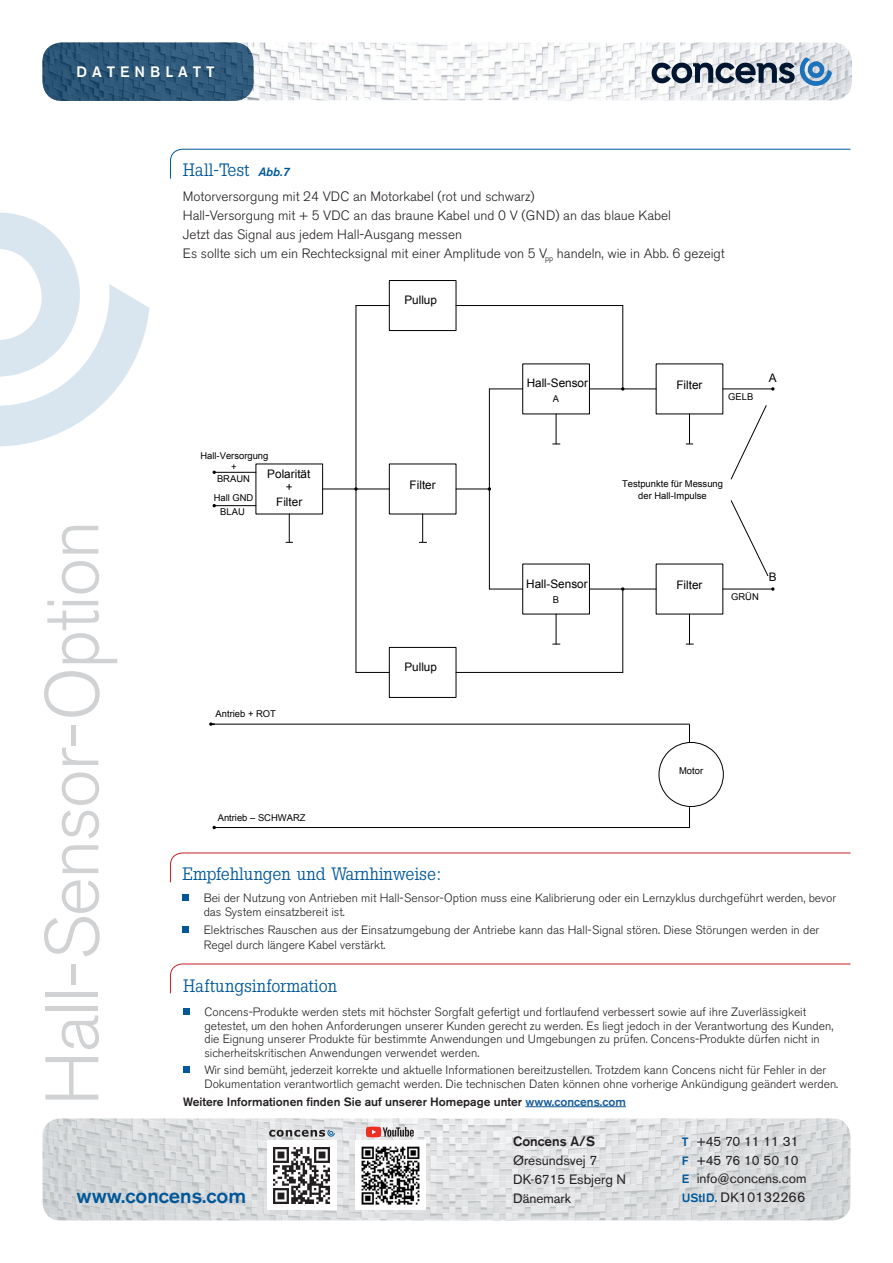
<style>
.page{position:relative;width:893px;height:1263px;background:#fff}
.page>*{position:absolute;margin:0;border:0;box-sizing:border-box;transform-origin:0 0}
.t1{font:300 75px "Akzidenz Grotesk BE";letter-spacing:-.02em;color:#d1d2d4}
.t2{font:500 20.25px "Akzidenz Grotesk BE";color:#015899}
.t3{font:18px "Slab Tall X";color:#015899}
.t4{font:500 15px "Akzidenz Grotesk BE";color:#fff}
.t5{font:14.25px "Akzidenz Grotesk BE";color:#231f20}
.t6{font:300 13.5px "Akzidenz Grotesk BE";color:#231f20}
.t7{font:13.5px "Akzidenz Grotesk BE";color:#231f20}
.t8{font:500 13.5px "Akzidenz Grotesk BE";color:#231f20}
.t9{font:300 12px/13.5px "Akzidenz Grotesk BE";color:#231f20}
.t10{font:500 12px "Akzidenz Grotesk BE";color:#231f20}
.t11{font:11.7px/13.2px "Arial";color:#000;text-align:center}
.t12{font:11.7px "Arial";color:#000}
.t13{font:9.45px/11.4px "Arial";color:#000;text-align:center}
.t14{font:9.45px "Arial";color:#000}
.s1{font-family:"Akzidenz Grotesk BE";font-weight:500;font-style:italic;font-size:12px}
.s2{font-style:inherit}
.s3{color:#175d9e}
.s4{font-weight:500;font-size:12px;color:#015899}
.s5{font-size:13.5px}
</style>
<div class="page">
<div style="left:389px;top:280px;width:67px;height:51px;background:#fff;border:1px solid #000"></div>
<div style="left:389px;top:647px;width:67px;height:50px;background:#fff;border:1px solid #000"></div>
<hr style="left:456px;top:489px;width:33px;height:1px;background:#000">
<hr style="left:589px;top:389px;width:67px;height:1px;background:#000">
<hr style="left:489px;top:389px;width:34px;height:1px;background:#000">
<hr style="left:456px;top:305px;width:167px;height:1px;background:#000">
<hr style="left:622px;top:306px;width:1px;height:83px;background:#000">
<hr style="left:489px;top:389px;width:1px;height:100px;background:#000">
<hr style="left:323px;top:489px;width:66px;height:1px;background:#000">
<hr style="left:356px;top:305px;width:33px;height:1px;background:#000">
<hr style="left:356px;top:306px;width:1px;height:183px;background:#000">
<hr style="left:214px;top:472px;width:42px;height:1px;background:#000">
<hr style="left:214px;top:505px;width:42px;height:1px;background:#000">
<hr style="left:723px;top:389px;width:50px;height:1px;background:#000">
<hr style="left:723px;top:589px;width:50px;height:1px;background:#000">
<hr style="left:589px;top:589px;width:67px;height:1px;background:#000">
<hr style="left:489px;top:589px;width:34px;height:1px;background:#000">
<hr style="left:489px;top:489px;width:1px;height:100px;background:#000">
<hr style="left:456px;top:672px;width:167px;height:1px;background:#000">
<hr style="left:622px;top:589px;width:1px;height:83px;background:#000">
<hr style="left:356px;top:672px;width:33px;height:1px;background:#000">
<hr style="left:356px;top:489px;width:1px;height:183px;background:#000">
<svg style="left:354px;top:487px;width:4px;height:4px"></svg>
<hr style="left:556px;top:614px;width:1px;height:30px;background:#000">
<hr style="left:689px;top:614px;width:1px;height:30px;background:#000">
<svg style="left:286px;top:514px;width:7px;height:29px"></svg>
<svg style="left:419px;top:514px;width:8px;height:29px"></svg>
<hr style="left:556px;top:414px;width:1px;height:30px;background:#000">
<svg style="left:686px;top:414px;width:7px;height:31px"></svg>
<svg style="left:659px;top:725px;width:65px;height:102px"></svg>
<hr style="left:211px;top:724px;width:478px;height:1px;background:#000">
<hr style="left:214px;top:827px;width:475px;height:1px;background:#000">
<svg style="left:209px;top:722px;width:4px;height:4px"></svg>
<svg style="left:731px;top:405px;width:36px;height:74px"></svg>
<svg style="left:731px;top:500px;width:37px;height:76px"></svg>
<img style="left:253px;top:43px;width:599px;height:57px">
<img style="left:43px;top:43px;width:210px;height:58px">
<svg style="left:43px;top:43px;width:210px;height:58px;background:#2d5778"></svg>
<svg style="left:170px;top:148px;width:681px;height:31px"></svg>
<svg style="left:170px;top:852px;width:681px;height:31px"></svg>
<div style="left:182px;top:895px;width:7px;height:6px;background:#015899"></div>
<div style="left:182px;top:926px;width:7px;height:6px;background:#015899"></div>
<img style="left:43px;top:1118px;width:807px;height:102px">
<svg style="left:366px;top:1126px;width:48px;height:11px"></svg>
<div style="left:267px;top:1141px;width:69px;height:69px;background:#fff"></div>
<img style="left:273px;top:1147px;width:57px;height:56px">
<svg style="left:269px;top:1130px;width:66px;height:7px"></svg>
<img style="left:356px;top:1141px;width:69px;height:69px">
<svg style="left:0;top:212px;width:149px;height:235px"></svg>
<svg style="left:652px;top:57px;width:180px;height:29px"></svg>
<svg style="left:170px;top:963px;width:681px;height:31px"></svg>
<hr style="left:525px;top:1106px;width:101px;height:1px;background:#175d9e">
<svg style="left:183px;top:1008px;width:6px;height:6px"></svg>
<div style="left:183px;top:1066px;width:6px;height:7px;background:#015899"></div>
<p class="t4" style="left:77px;top:63px;width:140px">D A T E N B L A T T</p>
<p class="t3" style="left:183px;top:160px;width:109px">Hall-Test <span class="s1">Abb.7</span></p>
<p class="t6" style="left:183px;top:189px;width:353px">Motorversorgung mit 24 VDC an Motorkabel (rot und schwarz)</p>
<p class="t6" style="left:183px;top:208px;width:490px">Hall-Versorgung mit + 5 VDC an das braune Kabel und 0 V (GND) an das blaue Kabel</p>
<p class="t6" style="left:183px;top:227px;width:281px">Jetzt das Signal aus jedem Hall-Ausgang messen</p>
<p class="t6" style="left:183px;top:246px;width:543px">Es sollte sich um ein Rechtecksignal mit einer Amplitude von 5 V<sub>pp</sub> handeln, wie in Abb. 6 gezeigt</p>
<p class="t1" style="left:30px;top:1106px;width:587px;rotate:-90deg">Hall-Sensor-Option</p>
<p class="t13" style="left:200px;top:450px;width:69px">Hall-Versorgung +</p>
<p class="t13" style="left:214px;top:492px;width:41px">Hall GND</p>
<p class="t11" style="left:267px;top:467px;width:45px">Polarität <span class="s2">+</span></p>
<p class="t12" style="left:276px;top:494px;width:28px">Filter</p>
<p class="t13" style="left:217px;top:473px;width:34px">BRAUN</p>
<p class="t13" style="left:220px;top:506px;width:26px">BLAU</p>
<p class="t13" style="left:216px;top:708px;width:62px">Antrieb + ROT</p>
<p class="t13" style="left:218px;top:812px;width:89px">Antrieb – SCHWARZ</p>
<p class="t11" style="left:404px;top:293px;width:34px">Pullup</p>
<p class="t12" style="left:410px;top:477px;width:28px">Filter</p>
<p class="t11" style="left:404px;top:660px;width:34px">Pullup</p>
<p class="t11" style="left:527px;top:377px;width:63px">Hall-Sensor</p>
<p class="t12" style="left:676px;top:377px;width:28px">Filter</p>
<p class="t12" style="left:769px;top:370px;width:9px">A</p>
<p class="t14" style="left:553px;top:393px;width:8px">A</p>
<p class="t13" style="left:728px;top:391px;width:27px">GELB</p>
<p class="t13" style="left:622px;top:479px;width:102px">Testpunkte für Messung der Hall-Impulse</p>
<p class="t11" style="left:526px;top:577px;width:63px">Hall-Sensor</p>
<p class="t12" style="left:676px;top:577px;width:28px">Filter</p>
<p class="t12" style="left:769px;top:569px;width:9px">B</p>
<p class="t14" style="left:553px;top:593px;width:8px">B</p>
<p class="t13" style="left:731px;top:591px;width:29px">GRÜN</p>
<p class="t14" style="left:679px;top:764px;width:26px">Motor</p>
<p class="t3" style="left:182px;top:863px;width:260px">Empfehlungen und Warnhinweise:</p>
<p class="t9" style="left:204px;top:892px;width:634px">Bei der Nutzung von Antrieben mit Hall-Sensor-Option muss eine Kalibrierung oder ein Lernzyklus durchgeführt werden, bevor das System einsatzbereit ist.</p>
<p class="t9" style="left:204px;top:922px;width:617px;line-height:15px">Elektrisches Rauschen aus der Einsatzumgebung der Antriebe kann das Hall-Signal stören. Diese Störungen werden in der<br>Regel durch längere Kabel verstärkt.</p>
<p class="t3" style="left:183px;top:975px;width:155px">Haftungsinformation</p>
<p class="t9" style="left:204px;top:1005px;width:630px">Concens-Produkte werden stets mit höchster Sorgfalt gefertigt und fortlaufend verbessert sowie auf ihre Zuverlässigkeit getestet, um den hohen Anforderungen unserer Kunden gerecht zu werden. Es liegt jedoch in der Verantwortung des Kunden, die Eignung unserer Produkte für bestimmte Anwendungen und Umgebungen zu prüfen. Concens-Produkte dürfen nicht in sicherheitskritischen Anwendungen verwendet werden.</p>
<p class="t9" style="left:204px;top:1063px;width:635px">Wir sind bemüht, jederzeit korrekte und aktuelle Informationen bereitzustellen. Trotzdem kann Concens nicht für Fehler in der<br>Dokumentation verantwortlich gemacht werden. Die technischen Daten können ohne vorherige Ankündigung geändert werden.</p>
<p class="t10" style="left:183px;top:1094px;width:444px">Weitere Informationen finden Sie auf unserer Homepage unter <span class="s3">www.concens.com</span></p>
<p class="t8" style="left:513px;top:1133px;width:84px">Concens A/S</p>
<p class="t7" style="left:513px;top:1152px;width:86px">Øresundsvej 7</p>
<p class="t7" style="left:513px;top:1171px;width:115px">DK-6715 Esbjerg N</p>
<p class="t7" style="left:513px;top:1190px;width:59px">Dänemark</p>
<p class="t7" style="left:682px;top:1133px;width:118px"><span class="s4">T</span> +45 70 11 11 31</p>
<p class="t7" style="left:682px;top:1152px;width:119px"><span class="s4">F</span> +45 76 10 50 10</p>
<p class="t7" style="left:682px;top:1171px;width:126px"><span class="s4">E</span> info@concens.com</p>
<p class="t2" style="left:77px;top:1184px;width:171px">www.concens.com</p>
<p class="t5" style="left:682px;top:1189px;width:125px"><span class="s4">UStID.</span> <span class="s5">DK</span>10132266</p>
</div>
